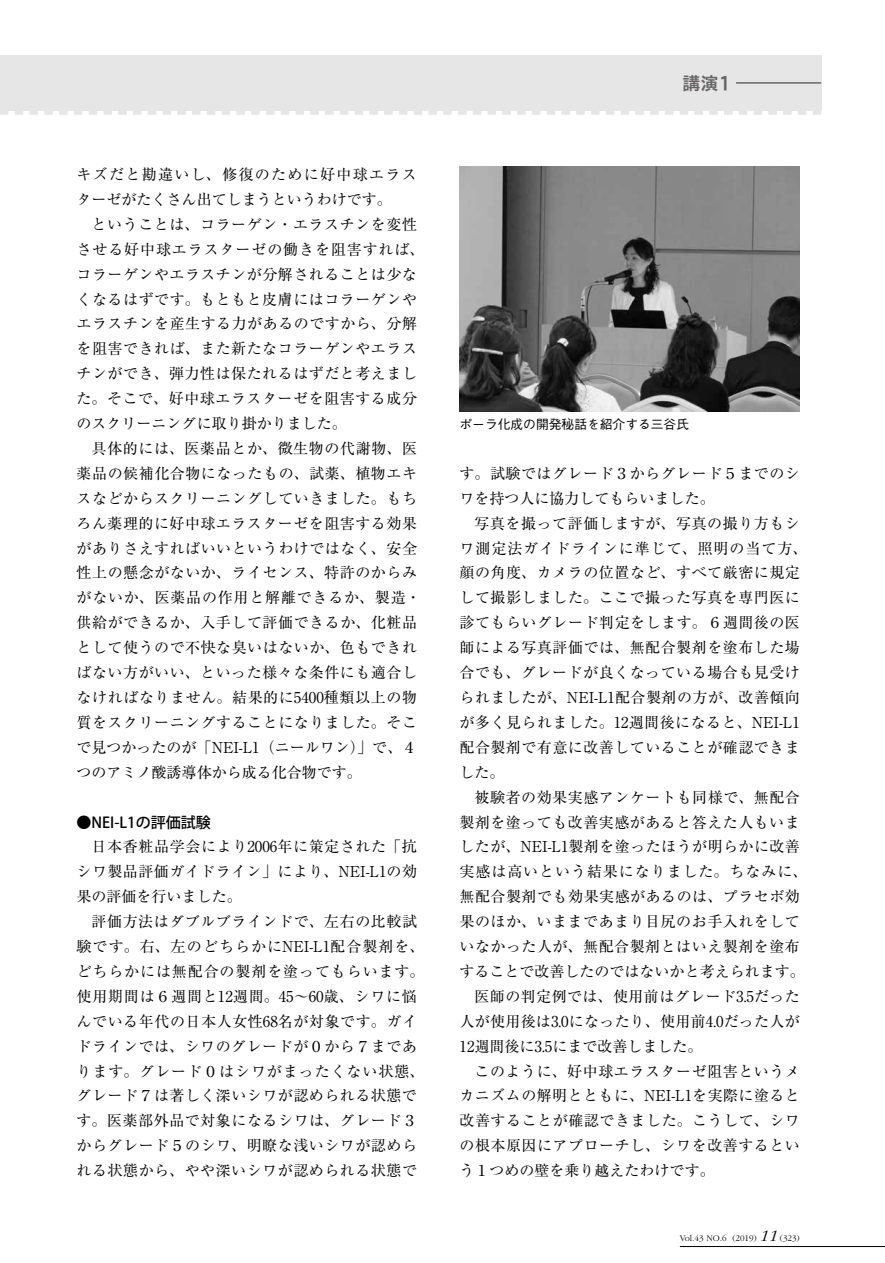
<style>
.page{position:relative;width:885px;height:1263px;background:#fff}
.page>*{position:absolute;margin:0;border:0;box-sizing:border-box;transform-origin:0 0}
.t1{font:18px "TB Go Std B";color:#666464}
.t2{font:15px/24.9px "Ryumin Pro";letter-spacing:.035em;color:#000}
.t3{font:15px/24.9px "Ryumin Pro";color:#000}
.t4{font:15px "Ryumin Pro";letter-spacing:.06em;color:#000}
.t5{font:500 15px "Koz Go Pro";color:#000}
.t6{font:500 12.75px "Gothic BBB Pro";color:#000}
.t7{font:300 9px "Garamond";color:#000}
.s1{font-style:italic;font-size:16.5px}
</style>
<div class="page">
<hr style="left:679px;top:1246px;width:205px;height:1px;background:#000">
<div style="left:0;top:55px;width:821px;height:56px;background:#e6e6e6"></div>
<svg style="left:0;top:111px;width:821px;height:4px"></svg>
<hr style="left:736px;top:82px;width:85px;height:2px;background:#666464">
<img style="left:459px;top:167px;width:340px;height:245px">
<p class="t3" style="left:77px;top:161px;width:342px">キズだと勘違いし、修復のために好中球エラスターゼがたくさん出てしまうというわけです。</p>
<p class="t2" style="left:77px;top:211px;width:349px;text-indent:15px">ということは、コラーゲン・エラスチンを変性させる好中球エラスターゼの働きを阻害すれば、コラーゲンやエラスチンが分解されることは少なくなるはずです。もともと皮膚にはコラーゲンやエラスチンを産生する力があるのですから、分解を阻害できれば、また新たなコラーゲンやエラスチンができ、弾力性は保たれるはずだと考えました。そこで、好中球エラスターゼを阻害する成分のスクリーニングに取り掛かりました。</p>
<p class="t2" style="left:77px;top:435px;width:345px;text-indent:15px">具体的には、医薬品とか、微生物の代謝物、医薬品の候補化合物になったもの、試薬、植物エキスなどからスクリーニングしていきました。もちろん薬理的に好中球エラスターゼを阻害する効果がありさえすればいいというわけではなく、安全性上の懸念がないか、ライセンス、特許のからみがないか、医薬品の作用と解離できるか、製造・供給ができるか、入手して評価できるか、化粧品として使うので不快な臭いはないか、色もできればない方がいい、といった様々な条件にも適合しなければなりません。結果的に5400種類以上の物質をスクリーニングすることになりました。そこで見つかったのが「NEI-L1（ニールワン）」で、４つのアミノ酸誘導体から成る化合物です。</p>
<p class="t5" style="left:77px;top:812px;width:136px">●NEI-L1の評価試験</p>
<p class="t2" style="left:77px;top:833px;width:342px;text-align:justify;text-indent:15px">日本香粧品学会により2006年に策定された「抗シワ製品評価ガイドライン」により、NEI-L1の効果の評価を行いました。</p>
<p class="t2" style="left:77px;top:908px;width:349px;text-align:center">評価方法はダブルブラインドで、左右の比較試<br>験です。右、左のどちらかにNEI-L1配合製剤を、どちらかには無配合の製剤を塗ってもらいます。使用期間は６週間と12週間。45～60歳、シワに悩んでいる年代の日本人女性68名が対象です。ガイドラインでは、シワのグレードが０から７まであります。グレード０はシワがまったくない状態、グレード７は著しく深いシワが認められる状態です。医薬部外品で対象になるシワは、グレード３からグレード５のシワ、明瞭な浅いシワが認められる状態から、やや深いシワが認められる状態で</p>
<p class="t1" style="left:682px;top:68px;width:51px">講演1</p>
<p class="t6" style="left:459px;top:414px;width:231px">ポーラ化成の開発秘話を紹介する三谷氏</p>
<p class="t2" style="left:459px;top:460px;width:342px">す。試験ではグレード３からグレード５までのシワを持つ人に協力してもらいました。</p>
<p class="t2" style="left:459px;top:510px;width:349px;text-indent:15px">写真を撮って評価しますが、写真の撮り方もシワ測定法ガイドラインに準じて、照明の当て方、顔の角度、カメラの位置など、すべて厳密に規定して撮影しました。ここで撮った写真を専門医に診てもらいグレード判定をします。６週間後の医師による写真評価では、無配合製剤を塗布した場合でも、グレードが良くなっている場合も見受けられましたが、NEI-L1配合製剤の方が、改善傾向が多く見られました。12週間後になると、NEI-L1配合製剤で有意に改善していることが確認できました。</p>
<p class="t2" style="left:474px;top:783px;width:327px">被験者の効果実感アンケートも同様で、無配合</p>
<p class="t2" style="left:459px;top:808px;width:342px">製剤を塗っても改善実感があると答えた人もいま</p>
<p class="t2" style="left:459px;top:833px;width:342px">したが、NEI-L1製剤を塗ったほうが明らかに改善</p>
<p class="t4" style="left:459px;top:860px;width:349px">実感は高いという結果になりました。ちなみに、</p>
<p class="t2" style="left:459px;top:883px;width:342px">無配合製剤でも効果実感があるのは、プラセボ効</p>
<p class="t2" style="left:459px;top:908px;width:342px">果のほか、いままであまり目尻のお手入れをして</p>
<p class="t2" style="left:459px;top:933px;width:342px">いなかった人が、無配合製剤とはいえ製剤を塗布</p>
<p class="t3" style="left:459px;top:958px;width:346px">することで改善したのではないかと考えられます。</p>
<p class="t2" style="left:474px;top:983px;width:327px">医師の判定例では、使用前はグレード3.5だった</p>
<p class="t2" style="left:459px;top:1008px;width:342px">人が使用後は3.0になったり、使用前4.0だった人が</p>
<p class="t3" style="left:459px;top:1032px;width:244px">12週間後に3.5にまで改善しました。</p>
<p class="t2" style="left:474px;top:1057px;width:327px">このように、好中球エラスターゼ阻害というメ</p>
<p class="t2" style="left:459px;top:1082px;width:342px">カニズムの解明とともに、NEI-L1を実際に塗ると</p>
<p class="t2" style="left:459px;top:1107px;width:342px">改善することが確認できました。こうして、シワ</p>
<p class="t2" style="left:459px;top:1132px;width:342px">の根本原因にアプローチし、シワを改善するとい</p>
<p class="t3" style="left:459px;top:1157px;width:256px">う１つめの壁を乗り越えたわけです。</p>
<p class="t7" style="left:679px;top:1233px;width:121px">Vol.43 NO.6 (2019) <span class="s1">11</span> (323)</p>
</div>
